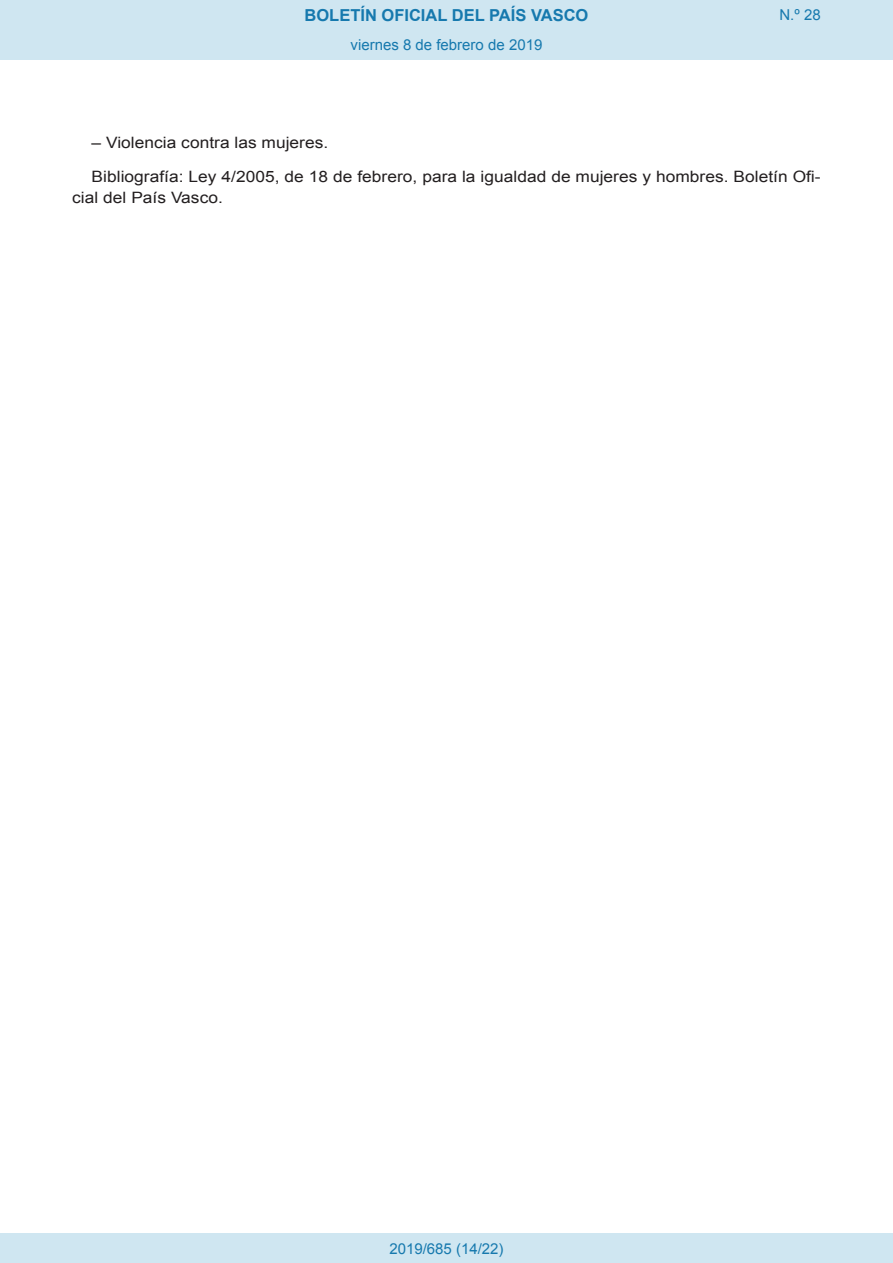
<style>
.page{position:relative;width:893px;height:1263px;background:#fff}
.page>*{position:absolute;margin:0;border:0;box-sizing:border-box;transform-origin:0 0}
.t1{font:700 16.5px "Arial";color:#1679ae}
.BOPVDetalle{font:15.6px/21px "Arial";color:#231f20;scale:1.11 1}
.Paginacion_Centro{font:15px "Arial";color:#1679ae}
</style>
<div class="page">
<div style="left:0;top:0;width:893px;height:60px;background:#cfe6f1"></div>
<div style="left:0;top:1233px;width:893px;height:30px;background:#cfe6f1"></div>
<p class="t1" style="left:305px;top:4px;width:285px">BOLETÍN OFICIAL DEL PAÍS VASCO</p>
<p class="Paginacion_Centro" style="left:351px;top:35px;width:193px">viernes 8 de febrero de 2019</p>
<p class="Paginacion_Centro" style="left:779px;top:5px;width:43px">N.º 28</p>
<p class="BOPVDetalle" style="left:92px;top:132px;width:215px">– Violencia contra las mujeres.</p>
<p class="BOPVDetalle" style="left:72px;top:166px;width:676px;text-indent:19px">Bibliografía: Ley 4/2005, de 18 de febrero, para la igualdad de mujeres y hombres. Boletín Ofi&shy;cial del País Vasco.</p>
<p class="Paginacion_Centro" style="left:389px;top:1238px;width:116px">2019/685 (14/22)</p>
</div>
